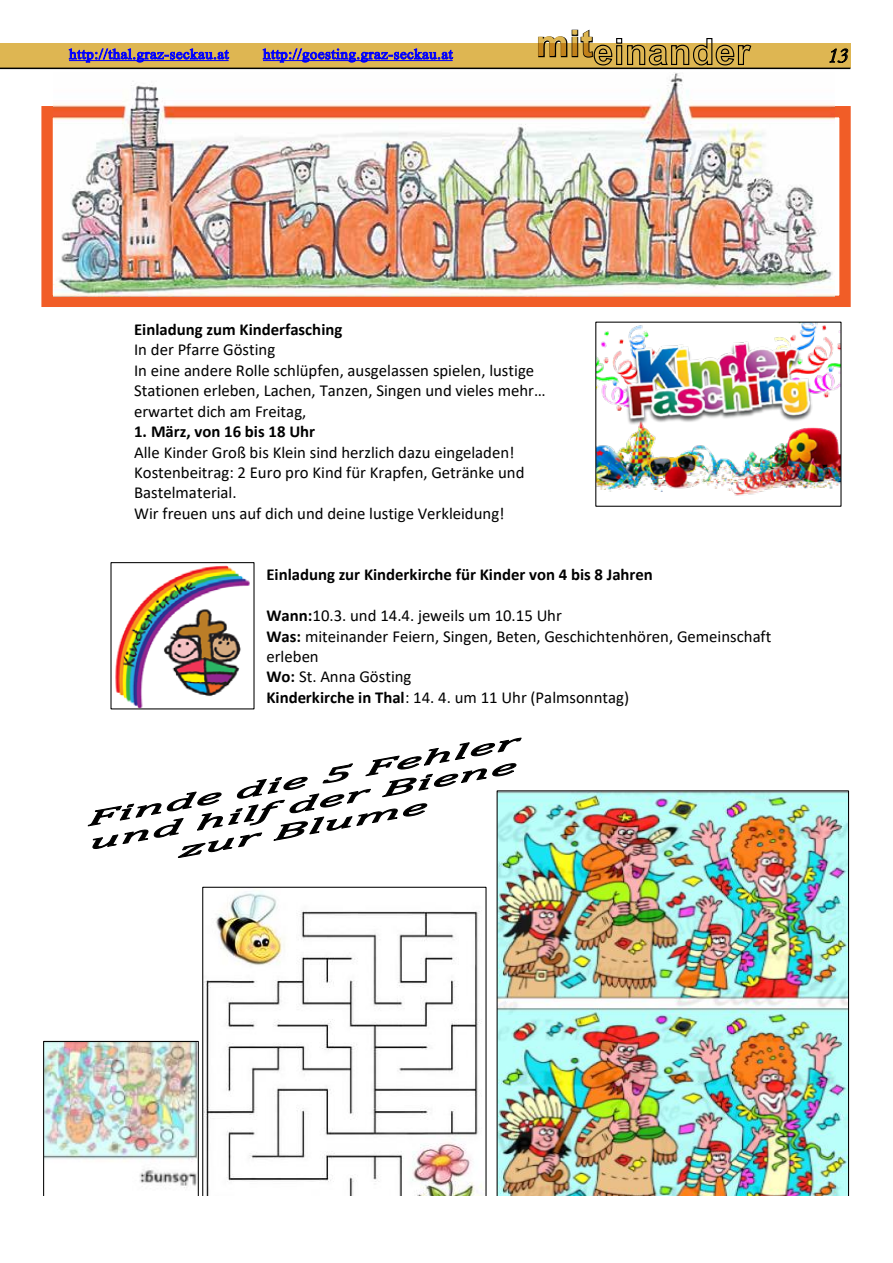
<style>
.page{position:relative;width:893px;height:1263px;background:#fff}
.page>*{position:absolute;margin:0;border:0;box-sizing:border-box;transform-origin:0 0}
.t1{font:700 36.15px "Arial";color:#deb652}
.t2{font:italic 21px "Garamond";color:#000}
.t3{font:16.8px/20.4px "Calibri";color:#000}
.t4{font:700 16.8px "Calibri";color:#000}
.t5{font:14.55px "Times New Roman";letter-spacing:.03em;color:#00f}
.s1{font-weight:700}
</style>
<div class="page">
<div style="left:0;top:43px;width:850px;height:24px;background:#deb652"></div>
<hr style="left:0;top:68px;width:850px;height:1px;background:#000">
<svg style="left:538px;top:29px;width:214px;height:37px"></svg>
<svg style="left:829px;top:48px;width:20px;height:15px"></svg>
<svg style="left:69px;top:48px;width:160px;height:14px"></svg>
<svg style="left:263px;top:48px;width:190px;height:14px"></svg>
<div style="left:41px;top:106px;width:810px;height:201px;border:11px solid #f15d27"></div>
<img style="left:53px;top:73px;width:781px;height:223px">
<img style="left:597px;top:324px;width:242px;height:172px">
<img style="left:115px;top:565px;width:135px;height:142px">
<img style="left:497px;top:790px;width:352px;height:405px">
<img style="left:496px;top:790px;width:35px;height:84px">
<svg style="left:87px;top:737px;width:436px;height:122px"></svg>
<img style="left:43px;top:1041px;width:156px;height:154px">
<svg style="left:202px;top:887px;width:285px;height:308px"></svg>
<p class="t5" style="left:69px;top:44px;width:161px">http://thal.graz-seckau.at</p>
<p class="t5" style="left:263px;top:44px;width:191px">http://goesting.graz-seckau.at</p>
<h1 class="t1" style="left:537px;top:18px;width:58px">mit</h1>
<p class="t2" style="left:827px;top:42px;width:28px">13</p>
<p class="t4" style="left:134px;top:317px;width:210px">Einladung zum Kinderfasching</p>
<p class="t3" style="left:134px;top:339px;width:413px">In der Pfarre Gösting<br>In eine andere Rolle schlüpfen, ausgelassen spielen, lustige Stationen erleben, Lachen, Tanzen, Singen und vieles mehr… erwartet dich am Freitag,</p>
<p class="t4" style="left:134px;top:420px;width:182px">1. März, von 16 bis 18 Uhr</p>
<p class="t3" style="left:134px;top:441px;width:392px">Alle Kinder Groß bis Klein sind herzlich dazu eingeladen!<br>Kostenbeitrag: 2 Euro pro Kind für Krapfen, Getränke und Bastelmaterial.<br>Wir freuen uns auf dich und deine lustige Verkleidung!</p>
<p class="t4" style="left:266px;top:563px;width:388px">Einladung zur Kinderkirche für Kinder von 4 bis 8 Jahren</p>
<p class="t3" style="left:266px;top:605px;width:506px"><span class="s1">Wann:</span>10.3. und 14.4. jeweils um 10.15 Uhr<br><span class="s1">Was:</span> miteinander Feiern, Singen, Beten, Geschichtenhören, Gemeinschaft erleben<br><span class="s1">Wo:</span> St. Anna Gösting<br><span class="s1">Kinderkirche in Thal</span>: 14. 4. um 11 Uhr (Palmsonntag)</p>
</div>
